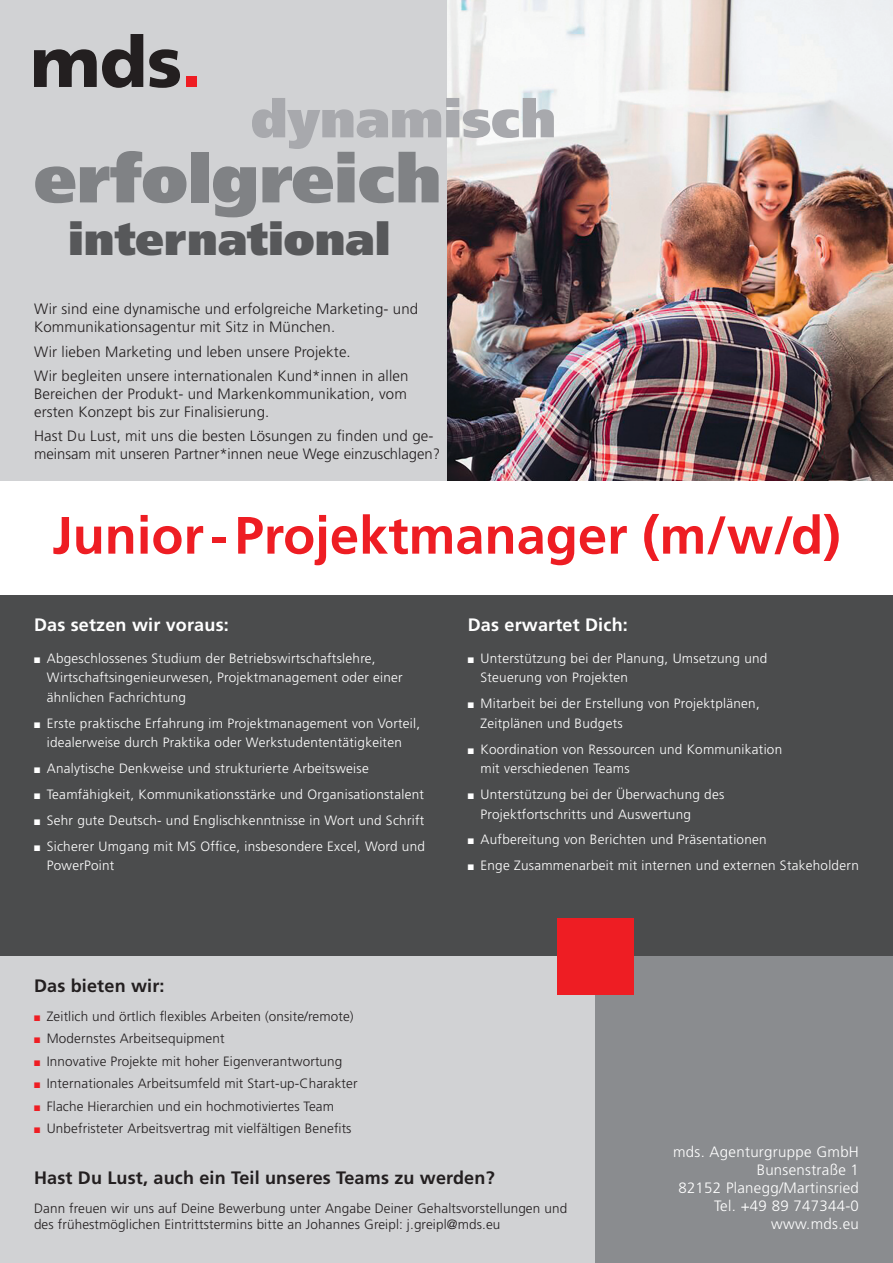
<style>
.page{position:relative;width:893px;height:1263px;background:#fff}
.page>*{position:absolute;margin:0;border:0;box-sizing:border-box;transform-origin:0 0}
.t1{font:900 67.5px "Frutiger";color:#808285}
.t2{font:700 52.5px "Frutiger";color:#ee1d23}
.t3{font:900 52.5px "Frutiger";color:#a8a9ad}
.t4{font:900 45px "Frutiger";color:#57585a}
.t5{font:700 18px "Frutiger";letter-spacing:.01em;color:#231f20}
.t6{font:700 18px "Frutiger";letter-spacing:.01em;color:#fff}
.t7{font:300 15px/18px "Frutiger";letter-spacing:.01em;color:#231f20}
.t8{font:300 15px/18px "Frutiger";letter-spacing:.02em;color:#fff;text-align:right}
.t9{font:300 13.5px/19.5px "Frutiger";letter-spacing:.02em;color:#fff}
.t10{font:300 13.5px/16.2px "Frutiger";letter-spacing:.01em;color:#231f20}
.s1{color:#ee1d23}
</style>
<div class="page">
<img style="left:446px;top:0;width:447px;height:480px">
<div style="left:0;top:0;width:446px;height:480px;background:#d1d2d4"></div>
<div style="left:0;top:595px;width:893px;height:362px;background:#4b4c4d"></div>
<div style="left:0;top:957px;width:595px;height:306px;background:#d1d2d4"></div>
<div style="left:595px;top:957px;width:298px;height:306px;background:#8a8c8f"></div>
<div style="left:557px;top:918px;width:77px;height:77px;background:#ee1d23"></div>
<svg style="left:34px;top:34px;width:109px;height:54px"></svg>
<svg style="left:149px;top:49px;width:31px;height:39px"></svg>
<div style="left:187px;top:77px;width:10px;height:10px;background:#ee1d23"></div>
<h2 class="t3" style="left:251px;top:87px;width:307px">dynamisch</h2>
<h1 class="t1" style="left:34px;top:138px;width:409px">erfolgreich</h1>
<h3 class="t4" style="left:68px;top:212px;width:324px">international</h3>
<p class="t7" style="left:34px;top:300px;width:386px">Wir sind eine dynamische und erfolgreiche Marketing- und<br>Kommunikationsagentur mit Sitz in München.</p>
<p class="t7" style="left:34px;top:339px;width:376px;line-height:24.3px">Wir lieben Marketing und leben unsere Projekte.<br>Wir begleiten unsere internationalen Kund*innen in allen</p>
<p class="t7" style="left:34px;top:385px;width:374px">Bereichen der Produkt- und Markenkommunikation, vom ersten Konzept bis zur Finalisierung.</p>
<p class="t7" style="left:34px;top:427px;width:408px">Hast Du Lust, mit uns die besten Lösungen zu finden und ge&shy;meinsam mit unseren Partner*innen neue Wege einzuschlagen?</p>
<h2 class="t2" style="left:52px;top:504px;width:790px">Junior-Projektmanager (m/w/d)</h2>
<h3 class="t6" style="left:34px;top:614px;width:196px">Das setzen wir voraus:</h3>
<p class="t9" style="left:47px;top:648px;width:357px;text-indent:-13px">■ Abgeschlossenes Studium der Betriebswirtschaftslehre,<br>Wirtschaftsingenieurwesen, Projektmanagement oder einer ähnlichen Fachrichtung</p>
<p class="t9" style="left:34px;top:713px;width:388px;text-align:center">■ Erste praktische Erfahrung im Projektmanagement von Vorteil, idealerweise durch Praktika oder Werkstudententätigkeiten</p>
<p class="t9" style="left:34px;top:759px;width:336px">■ Analytische Denkweise und strukturierte Arbeitsweise</p>
<p class="t9" style="left:34px;top:784px;width:391px">■ Teamfähigkeit, Kommunikationsstärke und Organisationstalent</p>
<p class="t9" style="left:34px;top:810px;width:392px">■ Sehr gute Deutsch- und Englischkenntnisse in Wort und Schrift</p>
<p class="t9" style="left:47px;top:836px;width:380px;text-indent:-13px">■ Sicherer Umgang mit MS Office, insbesondere Excel, Word und<br>PowerPoint</p>
<h3 class="t6" style="left:468px;top:614px;width:162px">Das erwartet Dich:</h3>
<p class="t9" style="left:480px;top:648px;width:288px;text-indent:-13px">■ Unterstützung bei der Planung, Umsetzung und<br>Steuerung von Projekten</p>
<p class="t9" style="left:480px;top:694px;width:281px;text-indent:-13px">■ Mitarbeit bei der Erstellung von Projektplänen,<br>Zeitplänen und Budgets</p>
<p class="t9" style="left:480px;top:739px;width:303px;text-indent:-13px">■ Koordination von Ressourcen und Kommunikation mit verschiedenen Teams</p>
<p class="t9" style="left:480px;top:784px;width:245px;text-indent:-13px">■ Unterstützung bei der Überwachung des<br>Projektfortschritts und Auswertung</p>
<p class="t9" style="left:468px;top:830px;width:300px">■ Aufbereitung von Berichten und Präsentationen</p>
<p class="t9" style="left:468px;top:856px;width:393px">■ Enge Zusammenarbeit mit internen und externen Stakeholdern</p>
<h3 class="t5" style="left:34px;top:975px;width:132px">Das bieten wir:</h3>
<p class="t10" style="left:34px;top:1008px;width:321px"><span class="s1">■</span> Zeitlich und örtlich flexibles Arbeiten (onsite/remote)</p>
<p class="t10" style="left:34px;top:1030px;width:192px"><span class="s1">■</span> Modernstes Arbeitsequipment</p>
<p class="t10" style="left:34px;top:1053px;width:310px"><span class="s1">■</span> Innovative Projekte mit hoher Eigenverantwortung</p>
<p class="t10" style="left:34px;top:1075px;width:325px"><span class="s1">■</span> Internationales Arbeitsumfeld mit Start-up-Charakter</p>
<p class="t10" style="left:34px;top:1098px;width:301px"><span class="s1">■</span> Flache Hierarchien und ein hochmotiviertes Team</p>
<p class="t10" style="left:34px;top:1121px;width:319px"><span class="s1">■</span> Unbefristeter Arbeitsvertrag mit vielfältigen Benefits</p>
<h3 class="t5" style="left:34px;top:1167px;width:462px">Hast Du Lust, auch ein Teil unseres Teams zu werden?</h3>
<p class="t10" style="left:34px;top:1200px;width:535px">Dann freuen wir uns auf Deine Bewerbung unter Angabe Deiner Gehaltsvorstellungen und des frühestmöglichen Eintrittstermins bitte an Johannes Greipl: j.greipl@mds.eu</p>
<p class="t8" style="left:673px;top:1143px;width:187px">mds. Agenturgruppe GmbH<br>Bunsenstraße 1<br>82152 Planegg/Martinsried<br>Tel. +49 89 747344-0 www.mds.eu</p>
</div>
